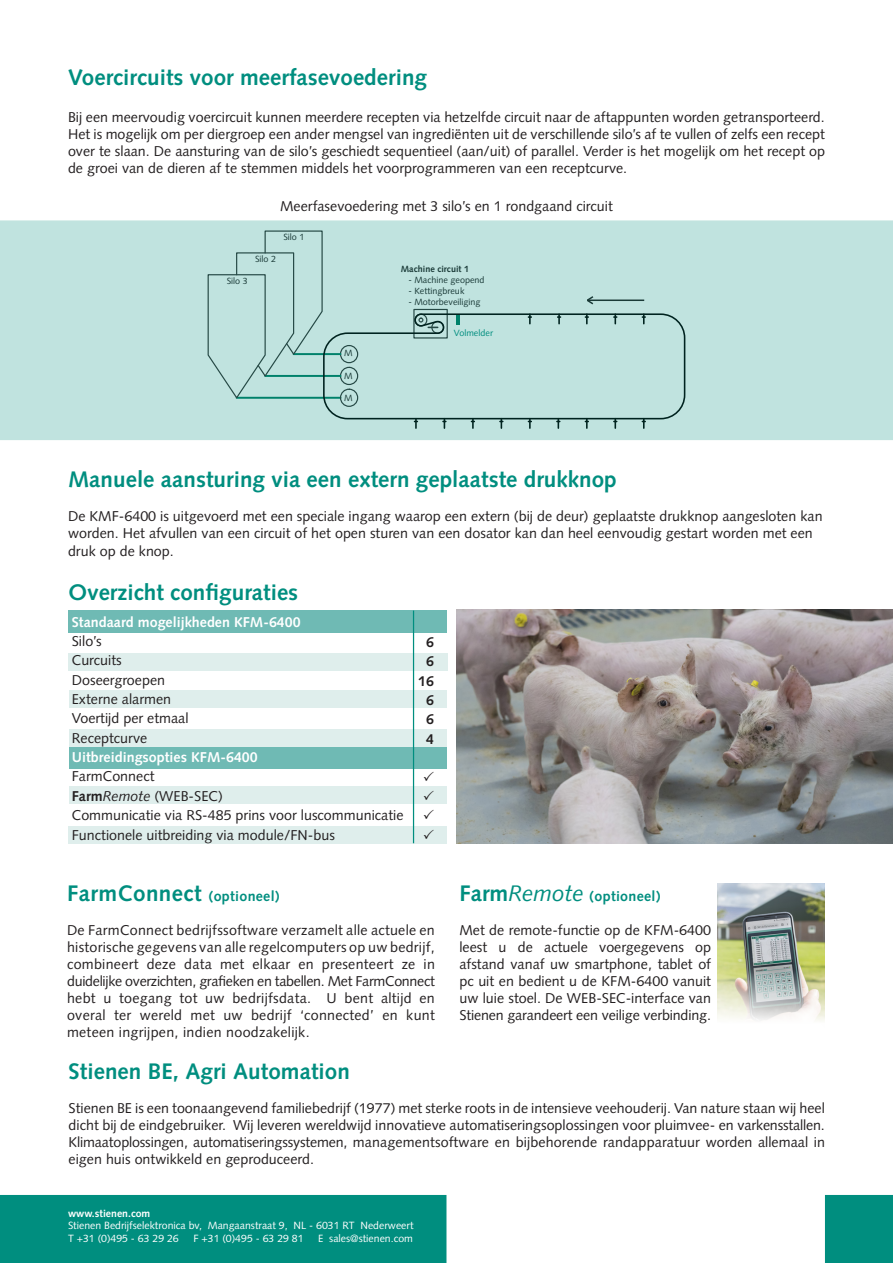
<style>
.page{position:relative;width:893px;height:1263px;background:#fff}
.page>*{position:absolute;margin:0;border:0;box-sizing:border-box;transform-origin:0 0}
.Heading_intro{font:700 22.5px "Syntax LT Std";color:#008e7f}
.Bodyintro{font:700 22.5px "Syntax LT Std";letter-spacing:.02em;color:#008e7f}
.Heading_intro-2{font:14.25px/17.1px "Syntax LT Std";color:#231f20}
.Bodyintro-2{font:14.25px "Syntax LT Std";letter-spacing:.02em;color:#231f20}
.Heading_intro-3{font:700 14.25px "Syntax LT Std";color:#fff}
.Bodyintro-3{font:14.25px "Syntax LT Std";letter-spacing:-.02em;color:#231f20}
.Heading_intro-4{font:700 14.25px "Syntax LT Std";letter-spacing:.02em;color:#008e7f}
.Heading_intro-5{font:700 14.25px "Syntax LT Std";color:#231f20}
.NAW{font:10.5px "Syntax LT Std";color:#fff}
.NAW-2{font:700 10.5px "Syntax LT Std";color:#fff}
.Heading_intro-6{font:9px "Syntax LT Std";color:#231f20}
.Heading_intro-7{font:700 9px "Syntax LT Std";color:#231f20}
.Heading_intro-8{font:9px "Syntax LT Std";color:#008e7f}
.s1{font-weight:700}
.s2{font-style:italic}
.s3{font-size:14.25px}
.s4{font-size:22.5px}
.s5{font-weight:400;font-style:italic;font-size:22.5px}
</style>
<div class="page">
<div style="left:825px;top:1195px;width:68px;height:68px;background:#008e7f"></div>
<div style="left:0;top:1195px;width:446px;height:68px;background:#008e7f"></div>
<img style="left:456px;top:609px;width:437px;height:235px">
<div style="left:0;top:220px;width:893px;height:220px;background:#c0e3df"></div>
<div style="left:68px;top:653px;width:379px;height:17px;background:#dfeeec"></div>
<div style="left:69px;top:746px;width:377px;height:22px;background:#6fbab4"></div>
<div style="left:69px;top:690px;width:378px;height:17px;background:#dfeeec"></div>
<div style="left:69px;top:729px;width:377px;height:17px;background:#dfeeec"></div>
<div style="left:68px;top:826px;width:378px;height:17px;background:#dfeeec"></div>
<div style="left:69px;top:786px;width:378px;height:17px;background:#dfeeec"></div>
<div style="left:68px;top:611px;width:378px;height:22px;background:#6fbab4"></div>
<hr style="left:413px;top:611px;width:1px;height:232px;background:#008e7f">
<img style="left:718px;top:884px;width:107px;height:137px">
<p class="Heading_intro" style="left:68px;top:64px;width:361px">Voercircuits voor meerfasevoedering</p>
<p class="Heading_intro-2" style="left:68px;top:108px;width:758px;text-align:justify">Bij een meervoudig voercircuit kunnen meerdere recepten via hetzelfde circuit naar de aftappunten worden getransporteerd.<br>Het is mogelijk om per diergroep een ander mengsel van ingrediënten uit de verschillende silo’s af te vullen of zelfs een recept over te slaan. De aansturing van de silo’s geschiedt sequentieel (aan/uit) of parallel. Verder is het mogelijk om het recept op de groei van de dieren af te stemmen middels het voorprogrammeren van een receptcurve.</p>
<p class="Heading_intro-2" style="left:280px;top:198px;width:334px">Meerfasevoedering met 3 silo’s en 1 rondgaand circuit</p>
<p class="Heading_intro-6" style="left:227px;top:275px;width:23px">Silo 3</p>
<p class="Heading_intro-6" style="left:255px;top:253px;width:23px">Silo 2</p>
<p class="Heading_intro-6" style="left:283px;top:231px;width:23px">Silo 1</p>
<p class="Heading_intro-6" style="left:344px;top:348px;width:10px">M</p>
<p class="Heading_intro-6" style="left:344px;top:370px;width:10px">M</p>
<p class="Heading_intro-6" style="left:344px;top:392px;width:10px">M</p>
<p class="Heading_intro-7" style="left:401px;top:264px;width:70px">Machine circuit 1</p>
<p class="Heading_intro-6" style="left:408px;top:275px;width:78px">- Machine geopend</p>
<p class="Heading_intro-6" style="left:408px;top:286px;width:58px">- Kettingbreuk</p>
<p class="Heading_intro-6" style="left:408px;top:296px;width:74px">- Motorbeveiliging</p>
<p class="Heading_intro-8" style="left:454px;top:328px;width:41px">Volmelder</p>
<p class="Heading_intro" style="left:68px;top:466px;width:550px">Manuele aansturing via een extern geplaatste drukknop</p>
<p class="Heading_intro-2" style="left:68px;top:508px;width:756px">De KMF-6400 is uitgevoerd met een speciale ingang waarop een extern (bij de deur) geplaatste drukknop aangesloten kan worden. Het afvullen van een circuit of het open sturen van een dosator kan dan heel eenvoudig gestart worden met een druk op de knop.</p>
<p class="Heading_intro" style="left:69px;top:579px;width:231px">Overzicht configuraties</p>
<p class="Heading_intro-3" style="left:72px;top:613px;width:230px">Standaard mogelijkheden KFM-6400</p>
<p class="Heading_intro-2" style="left:72px;top:632px;width:31px">Silo’s</p>
<p class="Heading_intro-2" style="left:72px;top:652px;width:51px">Curcuits</p>
<p class="Heading_intro-2" style="left:72px;top:671px;width:95px">Doseergroepen</p>
<p class="Heading_intro-2" style="left:72px;top:690px;width:101px">Externe alarmen</p>
<p class="Heading_intro-2" style="left:72px;top:710px;width:118px">Voertijd per etmaal</p>
<p class="Heading_intro-2" style="left:72px;top:729px;width:77px">Receptcurve</p>
<p class="Heading_intro-3" style="left:72px;top:749px;width:188px">Uitbreidingsopties KFM-6400</p>
<p class="Heading_intro-2" style="left:72px;top:768px;width:84px">FarmConnect</p>
<p class="Heading_intro-2" style="left:72px;top:787px;width:152px"><span class="s1">Farm</span><span class="s2">Remote</span> (WEB-SEC)</p>
<p class="Heading_intro-2" style="left:72px;top:807px;width:333px">Communicatie via RS-485 prins voor luscommunicatie</p>
<p class="Heading_intro-2" style="left:72px;top:826px;width:265px">Functionele uitbreiding via module/FN-bus</p>
<p class="Heading_intro-5" style="left:426px;top:634px;width:9px">6</p>
<p class="Heading_intro-5" style="left:426px;top:653px;width:9px">6</p>
<p class="Heading_intro-5" style="left:418px;top:673px;width:17px">16</p>
<p class="Heading_intro-5" style="left:426px;top:692px;width:9px">6</p>
<p class="Heading_intro-5" style="left:426px;top:711px;width:9px">6</p>
<p class="Heading_intro-5" style="left:426px;top:731px;width:9px">4</p>
<p class="Bodyintro" style="left:67px;top:880px;width:214px">FarmConnect <span class="s3">(optioneel)</span></p>
<p class="Bodyintro-2" style="left:67px;top:921px;width:369px">De FarmConnect bedrijfssoftware verzamelt alle actuele en</p>
<p class="Bodyintro-2" style="left:67px;top:938px;width:369px">historische gegevens van alle regelcomputers op uw bedrijf,</p>
<p class="Bodyintro-2" style="left:67px;top:955px;width:369px">combineert deze data met elkaar en presenteert ze in</p>
<p class="Bodyintro-3" style="left:67px;top:973px;width:369px">duidelijke overzichten, grafieken en tabellen. Met FarmConnect</p>
<p class="Bodyintro-2" style="left:67px;top:990px;width:369px">hebt u toegang tot uw bedrijfsdata. U bent altijd en</p>
<p class="Bodyintro-2" style="left:67px;top:1007px;width:369px">overal ter wereld met uw bedrijf ‘connected’ en kunt</p>
<p class="Bodyintro-2" style="left:67px;top:1024px;width:244px">meteen ingrijpen, indien noodzakelijk.</p>
<p class="Heading_intro-4" style="left:459px;top:887px;width:203px"><span class="s4">Farm</span><span class="s5">Remote</span> (optioneel)</p>
<p class="Heading_intro-2" style="left:459px;top:921px;width:253px">Met de remote-functie op de KFM-6400</p>
<p class="Heading_intro-2" style="left:459px;top:938px;width:253px">leest u de actuele voergegevens op</p>
<p class="Heading_intro-2" style="left:459px;top:955px;width:253px;text-align:justify">afstand vanaf uw smartphone, tablet of pc uit en bedient u de KFM-6400 vanuit uw luie stoel. De WEB-SEC-interface van Stienen garandeert een veilige verbinding.</p>
<p class="Heading_intro" style="left:69px;top:1058px;width:283px">Stienen BE, Agri Automation</p>
<p class="Heading_intro-2" style="left:69px;top:1099px;width:758px">Stienen BE is een toonaangevend familiebedrijf (1977) met sterke roots in de intensieve veehouderij. Van nature staan wij heel dicht bij de eindgebruiker. Wij leveren wereldwijd innovatieve automatiseringsoplossingen voor pluimvee- en varkensstallen.</p>
<p class="Heading_intro-2" style="left:69px;top:1133px;width:758px">Klimaatoplossingen, automatiseringssystemen, managementsoftware en bijbehorende randapparatuur worden allemaal in eigen huis ontwikkeld en geproduceerd.</p>
<p class="NAW-2" style="left:68px;top:1207px;width:84px">www.stienen.com</p>
<p class="NAW" style="left:68px;top:1219px;width:347px">Stienen Bedrijfselektronica bv, Mangaanstraat 9, NL - 6031 RT Nederweert</p>
<p class="NAW" style="left:68px;top:1232px;width:112px">T +31 (0)495 - 63 29 26</p>
<p class="NAW" style="left:193px;top:1232px;width:112px">F +31 (0)495 - 63 29 81</p>
<p class="NAW" style="left:318px;top:1232px;width:96px">E sales@stienen.com</p>
</div>
